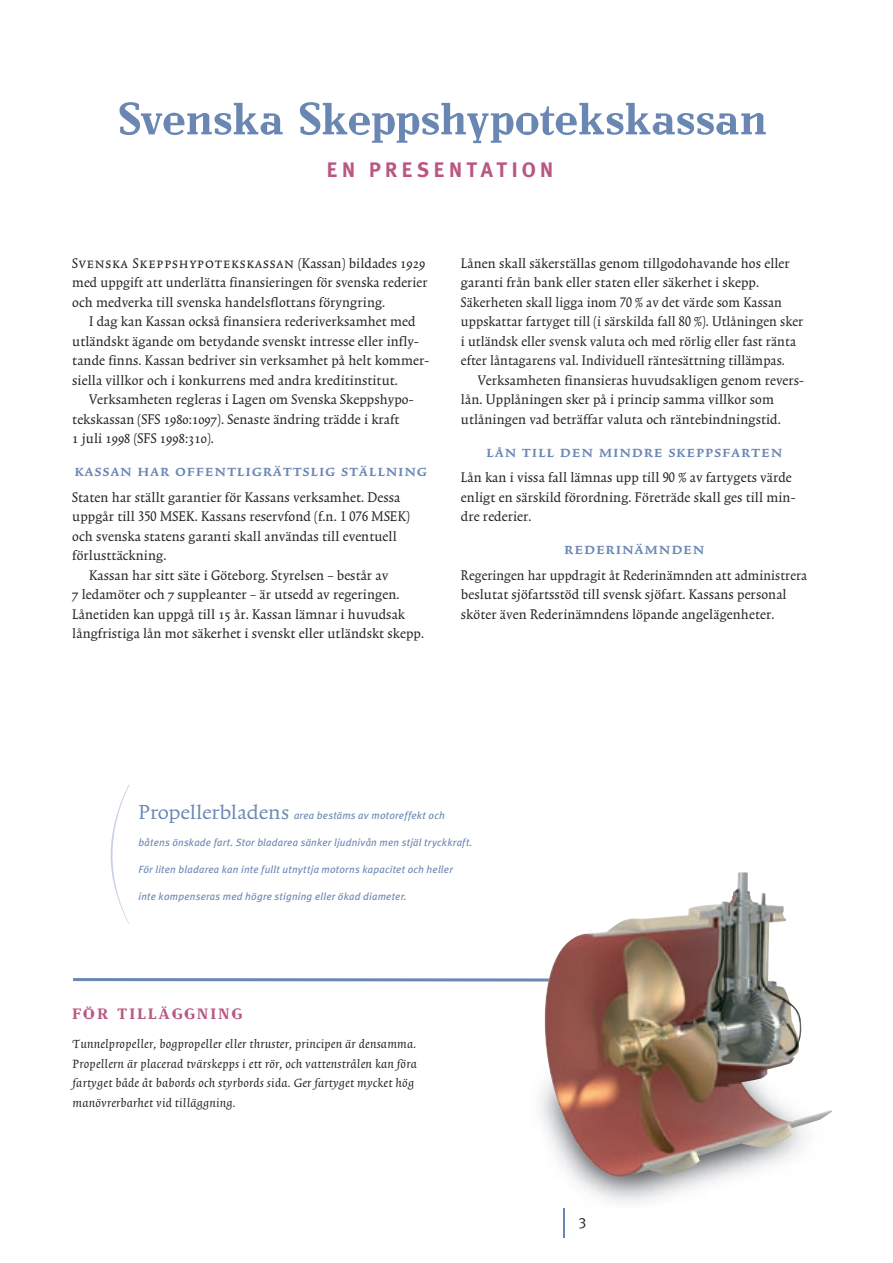
<style>
.page{position:relative;width:893px;height:1263px;background:#fff}
.page>*{position:absolute;margin:0;border:0;box-sizing:border-box;transform-origin:0 0}
.t1{font:63px "Zenith";letter-spacing:-.005em;color:#6a87b3}
.t2{font:24px "Trinite No 1 Rom Wid";color:#6a87b3}
.t3{font:21px "Meta Plus Bold Caps";letter-spacing:.19em;color:#ba5781}
.t4{font:21px "Zenith";letter-spacing:.1em;color:#ba5781;scale:1.1 1}
.t5{font:16.5px/19.5px "Trinite No 1 Rom Con";letter-spacing:.01em;color:#231f20}
.t6{font:16.5px/19.5px "Trinite No 1 Rom Con";letter-spacing:.01em;color:#231f20;scale:.96 1}
.t7{font:16.5px "Trinite No 1 Rom Con Exp";letter-spacing:.05em;color:#231f20}
.t8{font:italic 15px/19.5px "Trinite No 1";letter-spacing:.015em;color:#231f20;scale:1.05 1}
.t9{font:15px "Meta Plus Normal Caps";color:#231f20}
.t10{font:700 13.95px "Trinite No 1";letter-spacing:.09em;color:#6a87b3;scale:1.1 1}
.t11{font:italic 10.5px "Meta Plus";letter-spacing:.02em;color:#6a87b3}
.s1{font-family:"Trinite No 1 Rom Con"}
.s2{font-family:"Trinite No 1 Rom Con Tab"}
</style>
<div class="page">
<hr style="left:563px;top:1208px;width:2px;height:29px;background:#6a87b3">
<hr style="left:73px;top:978px;width:498px;height:3px;background:#6a87b3">
<svg style="left:566px;top:1177px;width:183px;height:6px"></svg>
<img style="left:545px;top:872px;width:287px;height:305px">
<svg style="left:111px;top:784px;width:19px;height:140px"></svg>
<h1 class="t1" style="left:118px;top:94px;width:651px">Svenska Skeppshypotekskassan</h1>
<p class="t3" style="left:327px;top:158px;width:229px">EN PRESENTATION</p>
<p class="t7" style="left:72px;top:256px;width:354px">Svenska Skeppshypotekskassan <span class="s1">(Kassan) bildades 1929</span></p>
<p class="t5" style="left:72px;top:274px;width:357px">med uppgift att underlätta finansieringen för svenska rederier och medverka till svenska handelsflottans föryngring.</p>
<p class="t5" style="left:72px;top:313px;width:359px;text-indent:17px">I dag kan Kassan också finansiera rederiverksamhet med utländskt ägande om betydande svenskt in tresse eller infly&shy;tande finns. Kassan bedriver sin verksamhet på helt kommer&shy;siella villkor och i konkurrens med andra kredit institut.</p>
<p class="t5" style="left:72px;top:391px;width:343px;text-indent:17px">Verksamheten regleras i Lagen om Svenska Skepps hypo&shy;teks kassan (SFS 1980:1097). Senaste ändring trädde i kraft<br>1 juli 1998 (SFS 1998:310).</p>
<p class="t10" style="left:75px;top:466px;width:322px">KASSAN HAR OFFENTLIG RÄTTSLIG STÄLLNING</p>
<p class="t5" style="left:72px;top:488px;width:339px">Staten har ställt garantier för Kassans verksamhet. Dessa uppgår till <span class="s2">350</span> MSEK. Kassans reservfond (f.n. <span class="s2">1 076</span> MSEK) och svenska statens garanti skall användas till eventuell förlusttäckning.</p>
<p class="t5" style="left:72px;top:566px;width:353px;text-indent:17px">Kassan har sitt säte i Göteborg. Styrelsen – består av<br>7 ledamöter och 7 suppleanter – är utsedd av regeringen.<br>Lånetiden kan uppgå till 15 år. Kassan lämnar i huvudsak långfrist iga lån mot säkerhet i svenskt eller utländskt skepp.</p>
<p class="t5" style="left:461px;top:254px;width:344px">Lånen skall säkerställas genom tillgodohavande hos eller garanti från bank eller staten eller säkerhet i skepp.<br>Säkerheten skall ligga inom <span class="s2">70</span> % av det värde som Kassan uppskattar fartyget till (i särskilda fall <span class="s2">80</span> %). Utlåningen sker i utländsk eller svensk valuta och med rörlig eller fast ränta efter låntagarens val. Individuell räntesättning tillämpas.</p>
<p class="t5" style="left:461px;top:371px;width:345px;text-indent:17px">Verksamheten finansieras huvud sakligen genom revers&shy;lån. Upp låningen sker på i princip samma villkor som<br>ut låningen vad beträffar valuta och räntebindningstid.</p>
<p class="t10" style="left:487px;top:446px;width:270px">LÅN TILL DEN MINDRE SKEPPSFARTEN</p>
<p class="t5" style="left:461px;top:469px;width:336px">Lån kan i vissa fall lämnas upp till <span class="s2">90</span> % av fartygets värde enligt en särskild förordning. Företräde skall ges till min&shy;dre rederier.</p>
<p class="t10" style="left:565px;top:544px;width:128px">REDERINÄMNDEN</p>
<p class="t6" style="left:461px;top:566px;width:362px">Regeringen har uppdragit åt Rederi nämnden att admini strera beslutat sjöfartsstöd till svensk sjöfart. Kassans personal sköter även Rederi nämnd ens löpande angelägenheter.</p>
<h2 class="t2" style="left:139px;top:801px;width:152px">Propellerbladens</h2>
<p class="t11" style="left:294px;top:809px;width:152px">area bestäms av motoreffekt och</p>
<p class="t11" style="left:139px;top:836px;width:335px">båtens önskade fart. Stor bladarea sänker ljudnivån men stjäl tryckkraft.</p>
<p class="t11" style="left:139px;top:863px;width:316px">För liten bladarea kan inte fullt utnyttja motorns kapacitet och heller</p>
<p class="t11" style="left:139px;top:890px;width:270px">inte kompenseras med högre stigning eller ökad diameter.</p>
<p class="t4" style="left:73px;top:1006px;width:155px">FÖR TILLÄGGNING</p>
<p class="t8" style="left:73px;top:1035px;width:329px">Tunnelpropeller, bogpropeller eller thruster, principen är densamma.<br>Propellern är placerad tvärskepps i ett rör, och vattenstrålen kan föra fartyget både åt babords och styrbords sida. Ger fartyget mycket hög manövrerbarhet vid tilläggning.</p>
<p class="t9" style="left:578px;top:1214px;width:10px">3</p>
</div>
